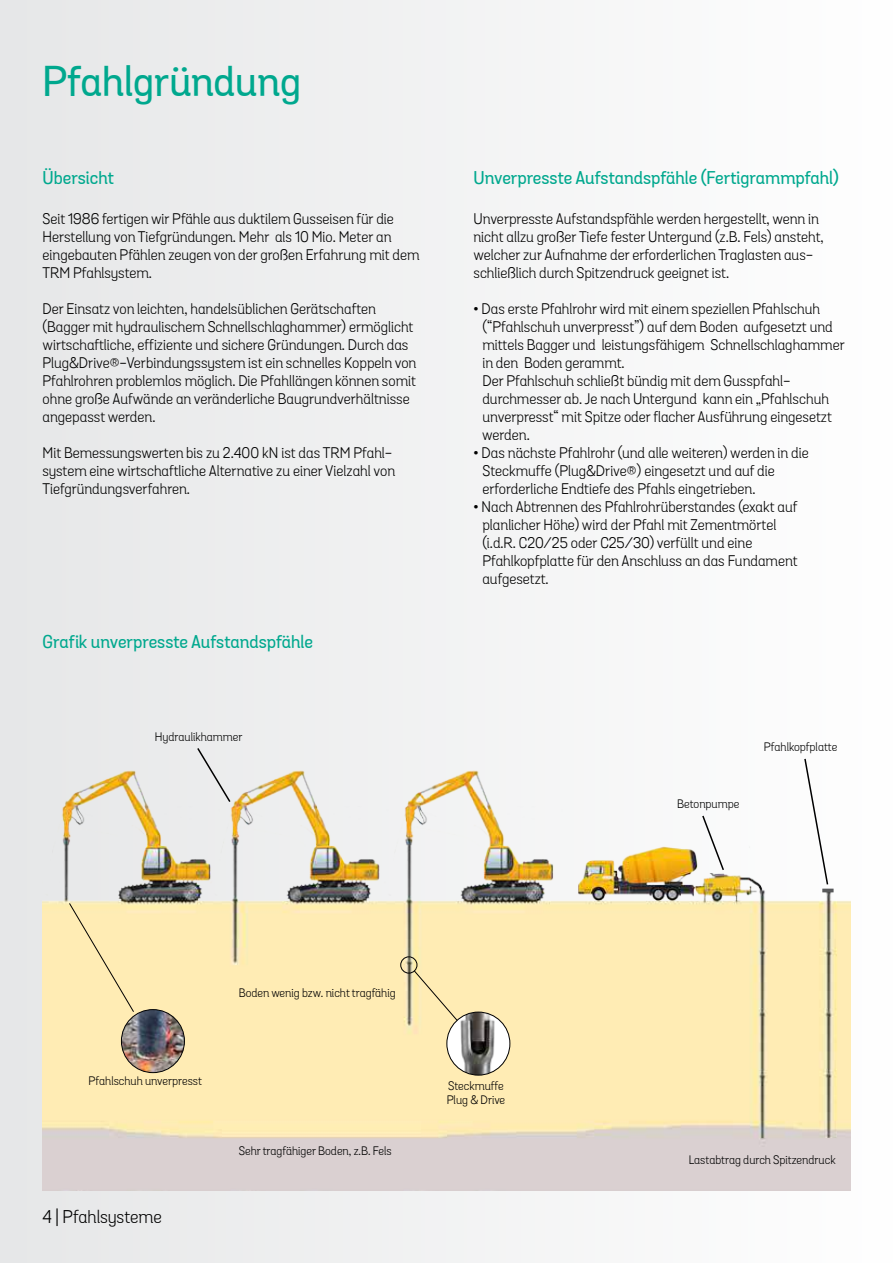
<style>
.page{position:relative;width:893px;height:1263px;background:#f2f2f3}
.page>*{position:absolute;margin:0;border:0;box-sizing:border-box;transform-origin:0 0}
.t1{font:42px "Grota Sans Alt Medium 35418";color:#00a88e}
.t2{font:18px "Grota Sans Alt Medium 35418";color:#00a88e}
.t3{font:18px "Grota Sans Alt Book 67682";color:#000}
.t4{font:15px/18px "Grota Sans Alt Book 67682";color:#000}
.t5{font:12px/14.4px "Grota Sans Alt Book 67682";color:#000}
.s1{font-family:"Grota Sans Alt Bold 40648"}
</style>
<div class="page">
<img style="left:43px;top:689px;width:807px;height:502px">
<div style="left:68px;top:902px;width:67px;height:111px;background:#ffecb4"></div>
<img style="left:121px;top:1009px;width:63px;height:63px;border-radius:32px">
<div style="left:121px;top:1009px;width:64px;height:64px;border:1px solid #000;border-radius:50%"></div>
<svg style="left:196px;top:746px;width:36px;height:58px"></svg>
<svg style="left:413px;top:970px;width:46px;height:53px;background:#f7e5ae"></svg>
<div style="left:447px;top:1012px;width:63px;height:63px;background:#fff;border-radius:50%"></div>
<img style="left:456px;top:1012px;width:45px;height:63px">
<div style="left:446px;top:1012px;width:64px;height:63px;border:1px solid #000;border-radius:50%"></div>
<svg style="left:701px;top:814px;width:24px;height:58px"></svg>
<svg style="left:803px;top:757px;width:31px;height:135px"></svg>
<div style="left:400px;top:956px;width:17px;height:17px;border:1px solid #000;border-radius:50%"></div>
<h1 class="t1" style="left:43px;top:56px;width:260px">Pfahlgründung</h1>
<p class="t2" style="left:43px;top:167px;width:73px">Übersicht</p>
<p class="t4" style="left:43px;top:210px;width:379px">Seit 1986 fertigen wir Pfähle aus duktilem Gusseisen für die Herstellung von Tiefgründungen. Mehr als 10 Mio. Meter an eingebauten Pfählen zeugen von der großen Erfahrung mit dem TRM Pfahlsystem.</p>
<p class="t4" style="left:43px;top:300px;width:375px">Der Einsatz von leichten, handelsüblichen Gerätschaften (Bagger mit hydraulischem Schnellschlaghammer) ermöglicht wirtschaftliche, effiziente und sichere Gründungen. Durch das Plug&amp;Drive®-Verbindungssystem ist ein schnelles Koppeln von Pfahlrohren problemlos möglich. Die Pfahllängen können somit ohne große Aufwände an veränderliche Baugrundverhältnisse angepasst werden.</p>
<p class="t4" style="left:43px;top:444px;width:354px">Mit Bemessungswerten bis zu 2.400 kN ist das TRM Pfahl&shy;system eine wirtschaftliche Alternative zu einer Vielzahl von<br>Tiefgründungsverfahren.</p>
<p class="t2" style="left:43px;top:630px;width:272px">Grafik unverpresste Aufstandspfähle</p>
<p class="t5" style="left:155px;top:730px;width:89px">Hydraulikhammer</p>
<p class="t2" style="left:473px;top:167px;width:367px">Unverpresste Aufstandspfähle (Fertigrammpfahl)</p>
<p class="t4" style="left:473px;top:210px;width:352px">Unverpresste Aufstandspfähle werden hergestellt, wenn in nicht allzu großer Tiefe fester Untergund (z.B. Fels) ansteht, welcher zur Aufnahme der erforderlichen Traglasten aus&shy;schließlich durch Spitzendruck geeignet ist.</p>
<p class="t4" style="left:482px;top:300px;width:364px;text-indent:-9px"><span class="s1">•</span> Das erste Pfahlrohr wird mit einem speziellen Pfahlschuh (“Pfahlschuh unverpresst”) auf dem Boden aufgesetzt und mittels Bagger und leistungsfähigem Schnellschlaghammer in den Boden gerammt.<br>Der Pfahlschuh schließt bündig mit dem Gusspfahl&shy;durchmesser ab. Je nach Untergund kann ein „Pfahlschuh unverpresst“ mit Spitze oder flacher Ausführung eingesetzt werden.</p>
<p class="t4" style="left:482px;top:444px;width:328px;text-indent:-9px"><span class="s1">•</span> Das nächste Pfahlrohr (und alle weiteren) werden in die<br>Steckmuffe (Plug&amp;Drive®) eingesetzt und auf die erforderliche Endtiefe des Pfahls eingetrieben.</p>
<p class="t4" style="left:482px;top:498px;width:317px;text-indent:-9px"><span class="s1">•</span> Nach Abtrennen des Pfahlrohrüberstandes (exakt auf planlicher Höhe) wird der Pfahl mit Zementmörtel (i.d.R. C20/25 oder C25/30) verfüllt und eine Pfahlkopfplatte für den Anschluss an das Fundament aufgesetzt.</p>
<p class="t5" style="left:677px;top:796px;width:64px">Betonpumpe</p>
<p class="t5" style="left:764px;top:739px;width:75px">Pfahlkopfplatte</p>
<p class="t5" style="left:89px;top:1074px;width:115px">Pfahlschuh unverpresst</p>
<p class="t3" style="left:43px;top:1206px;width:121px">4 | Pfahlsysteme</p>
<p class="t5" style="left:239px;top:986px;width:158px">Boden wenig bzw. nicht tragfähig</p>
<p class="t5" style="left:239px;top:1144px;width:155px">Sehr tragfähiger Boden, z.B. Fels</p>
<p class="t5" style="left:447px;top:1079px;width:60px">Steckmuffe<br>Plug &amp; Drive</p>
<p class="t5" style="left:689px;top:1153px;width:148px">Lastabtrag durch Spitzendruck</p>
</div>
